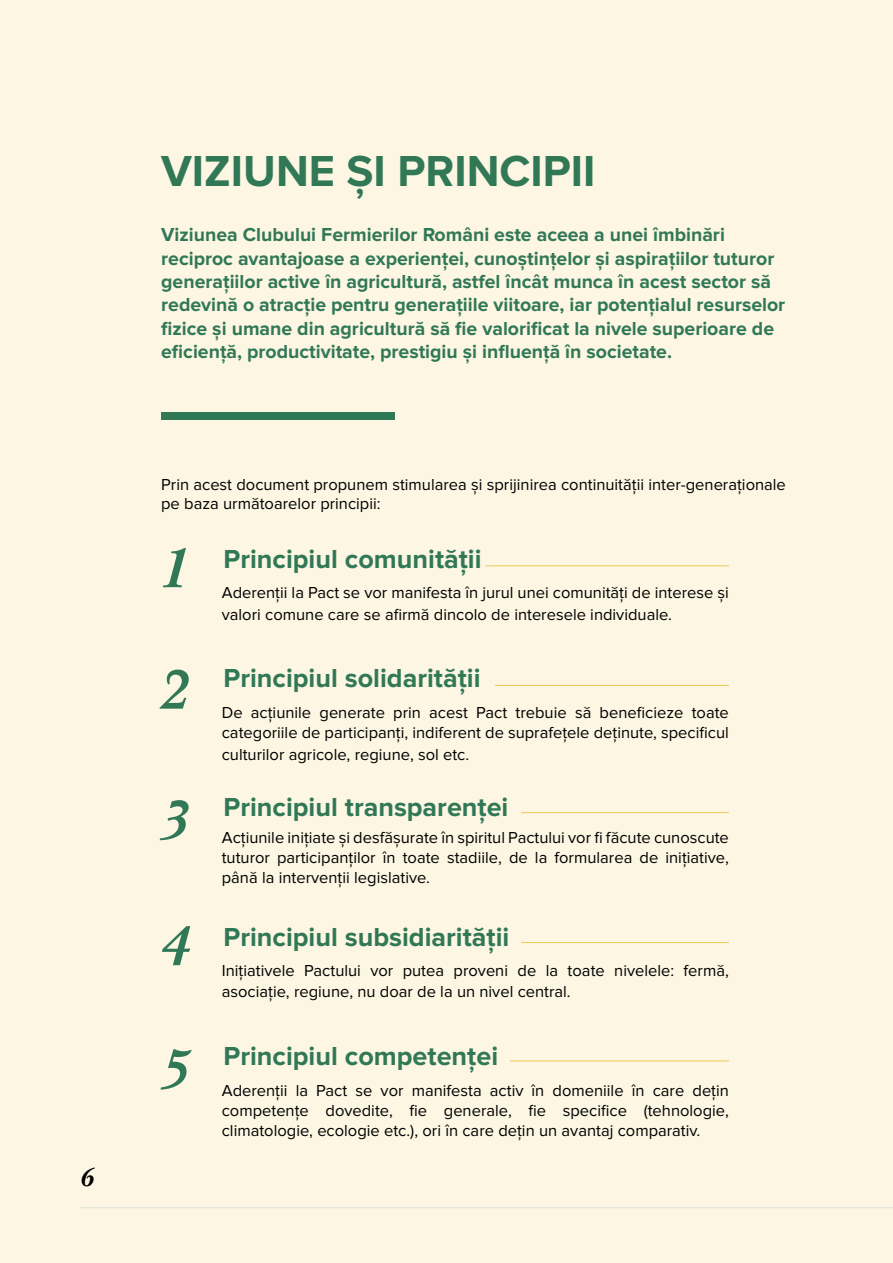
<style>
.page{position:relative;width:893px;height:1263px;background:#fcf6e2}
.page>*{position:absolute;margin:0;border:0;box-sizing:border-box;transform-origin:0 0}
.t1{font:italic 700 57px/121.5px "Baskerville BT";color:#317857}
.t2{font:700 45px "Proxima Nova A";color:#317857}
.t3{font:700 27px "Proxima Nova";color:#317857}
.t4{font:italic 700 27px "Baskerville BT";color:#000}
.t5{font:700 19.5px/23.4px "Proxima Nova";color:#317857}
.t6{font:16.5px/19.8px "Proxima Nova";color:#000}
</style>
<div class="page">
<hr style="left:485px;top:565px;width:244px;height:1px;background:#ebca56">
<hr style="left:495px;top:685px;width:234px;height:1px;background:#ebca56">
<hr style="left:521px;top:812px;width:208px;height:1px;background:#ebca56">
<div style="left:161px;top:412px;width:234px;height:8px;background:#317857"></div>
<hr style="left:521px;top:942px;width:208px;height:1px;background:#ebca56">
<hr style="left:510px;top:1061px;width:219px;height:1px;background:#ebca56">
<hr style="left:81px;top:1207px;width:812px;height:1px;background:#dce4d7">
<h3 class="t4" style="left:81px;top:1160px;width:16px">6</h3>
<h2 class="t2" style="left:161px;top:138px;width:436px">VIZIUNE ȘI PRINCIPII</h2>
<p class="t5" style="left:161px;top:224px;width:626px">Viziunea Clubului Fermierilor Români este aceea a unei îmbinări reciproc avantajoase a experienței, cunoștințelor și aspirațiilor tuturor generațiilor active în agricultură, astfel încât munca în acest sector să redevină o atracție pentru generațiile viitoare, iar potențialul resurselor fizice și umane din agricultură să fie valorificat la nivele superioare de eficiență, productivitate, prestigiu și influență în societate.</p>
<p class="t6" style="left:161px;top:475px;width:626px">Prin acest document propunem stimularea și sprijinirea continuității inter-generaționale pe baza următoarelor principii:</p>
<h3 class="t3" style="left:224px;top:547px;width:260px">Principiul comunității</h3>
<h1 class="t1" style="left:161px;top:507px;width:33px">1<br>2</h1>
<p class="t6" style="left:222px;top:582px;width:509px;line-height:21.6px">Aderenții la Pact se vor manifesta în jurul unei comunități de interese și valori comune care se afirmă dincolo de interesele individuale.</p>
<h3 class="t3" style="left:224px;top:665px;width:259px">Principiul solidarității</h3>
<p class="t6" style="left:222px;top:703px;width:509px">De acțiunile generate prin acest Pact trebuie să beneficieze toate categoriile de participanți, indiferent de suprafețele deținute, specificul</p>
<p class="t6" style="left:222px;top:745px;width:249px">culturilor agricole, regiune, sol etc.</p>
<h1 class="t1" style="left:161px;top:759px;width:33px">3</h1>
<h1 class="t1" style="left:161px;top:885px;width:33px;line-height:123px">4<br>5</h1>
<h3 class="t3" style="left:224px;top:795px;width:286px">Principiul transparenței</h3>
<p class="t6" style="left:222px;top:828px;width:509px;text-align:justify">Acțiunile inițiate și desfășurate în spiritul Pactului vor fi făcute cunoscute tuturor participanților în toate stadiile, de la formularea de inițiative, până la intervenții legislative.</p>
<h3 class="t3" style="left:224px;top:925px;width:287px">Principiul subsidiarității</h3>
<p class="t6" style="left:222px;top:960px;width:509px;line-height:21.6px">Inițiativele Pactului vor putea proveni de la toate nivelele: fermă, asociație, regiune, nu doar de la un nivel central.</p>
<h3 class="t3" style="left:224px;top:1043px;width:276px">Principiul competenței</h3>
<p class="t6" style="left:222px;top:1081px;width:509px;text-align:justify">Aderenții la Pact se vor manifesta activ în domeniile în care dețin competențe dovedite, fie generale, fie specifice (tehnologie, climatologie, ecologie etc.), ori în care dețin un avantaj comparativ.</p>
</div>
